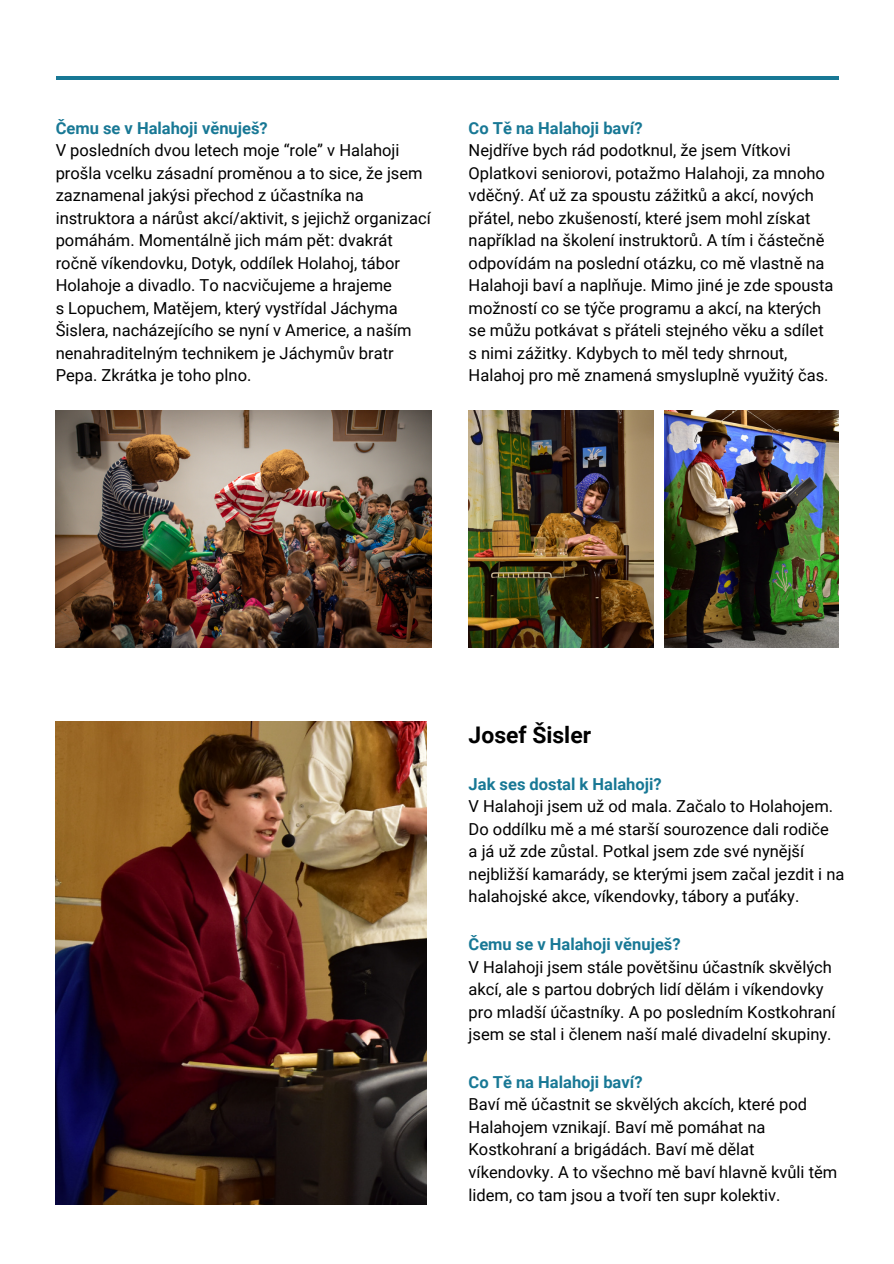
<style>
.page{position:relative;width:894px;height:1264px;background:#fff}
.page>*{position:absolute;margin:0;border:0;box-sizing:border-box;transform-origin:0 0}
.t1{font:700 22.8px "Roboto";color:#000}
.t2{font:16.5px/22.5px "Roboto";color:#000}
.t3{font:700 16.5px "Roboto";color:#187895}
</style>
<div class="page">
<hr style="left:56px;top:76px;width:782px;height:4px;background:#187895">
<img style="left:56px;top:411px;width:375px;height:236px">
<img style="left:468px;top:411px;width:185px;height:236px">
<img style="left:56px;top:721px;width:370px;height:483px">
<img style="left:664px;top:411px;width:174px;height:236px">
<p class="t3" style="left:56px;top:118px;width:213px">Čemu se v Halahoji věnuješ?</p>
<p class="t2" style="left:56px;top:139px;width:376px">V posledních dvou letech moje “role” v Halahoji prošla vcelku zásadní proměnou a to sice, že jsem zaznamenal jakýsi přechod z účastníka na instruktora a nárůst akcí/aktivit, s jejichž organizací pomáhám. Momentálně jich mám pět: dvakrát ročně víkendovku, Dotyk, oddílek Holahoj, tábor Holahoje a divadlo. To nacvičujeme a hrajeme<br>s Lopuchem, Matějem, který vystřídal Jáchyma Šislera, nacházejícího se nyní v Americe, a naším nenahraditelným technikem je Jáchymův bratr Pepa. Zkrátka je toho plno.</p>
<p class="t3" style="left:468px;top:118px;width:175px">Co Tě na Halahoji baví?</p>
<p class="t2" style="left:468px;top:139px;width:366px">Nejdříve bych rád podotknul, že jsem Vítkovi Oplatkovi seniorovi, potažmo Halahoji, za mnoho vděčný. Ať už za spoustu zážitků a akcí, nových přátel, nebo zkušeností, které jsem mohl získat například na školení instruktorů. A tím i částečně odpovídám na poslední otázku, co mě vlastně na Halahoji baví a naplňuje. Mimo jiné je zde spousta možností co se týče programu a akcí, na kterých se můžu potkávat s přáteli stejného věku a sdílet s nimi zážitky. Kdybych to měl tedy shrnout, Halahoj pro mě znamená smysluplně využitý čas.</p>
<p class="t1" style="left:468px;top:721px;width:124px">Josef Šisler</p>
<h1 class="t3" style="left:468px;top:774px;width:194px">Jak ses dostal k Halahoji?</h1>
<p class="t2" style="left:468px;top:795px;width:377px">V Halahoji jsem už od mala. Začalo to Holahojem.<br>Do oddílku mě a mé starší sourozence dali rodiče<br>a já už zde zůstal. Potkal jsem zde své nynější nejbližší kamarády, se kterými jsem začal jezdit i na halahojské akce, víkendovky, tábory a puťáky.</p>
<p class="t3" style="left:468px;top:934px;width:213px">Čemu se v Halahoji věnuješ?</p>
<p class="t2" style="left:468px;top:955px;width:368px">V Halahoji jsem stále povětšinu účastník skvělých akcí, ale s partou dobrých lidí dělám i víkendovky pro mladší účastníky. A po posledním Kostkohraní jsem se stal i členem naší malé divadelní skupiny.</p>
<p class="t3" style="left:468px;top:1072px;width:175px">Co Tě na Halahoji baví?</p>
<p class="t2" style="left:468px;top:1093px;width:370px">Baví mě účastnit se skvělých akcích, které pod Halahojem vznikají. Baví mě pomáhat na Kostkohraní a brigádách. Baví mě dělat víkendovky. A to všechno mě baví hlavně kvůli těm lidem, co tam jsou a tvoří ten supr kolektiv.</p>
</div>
